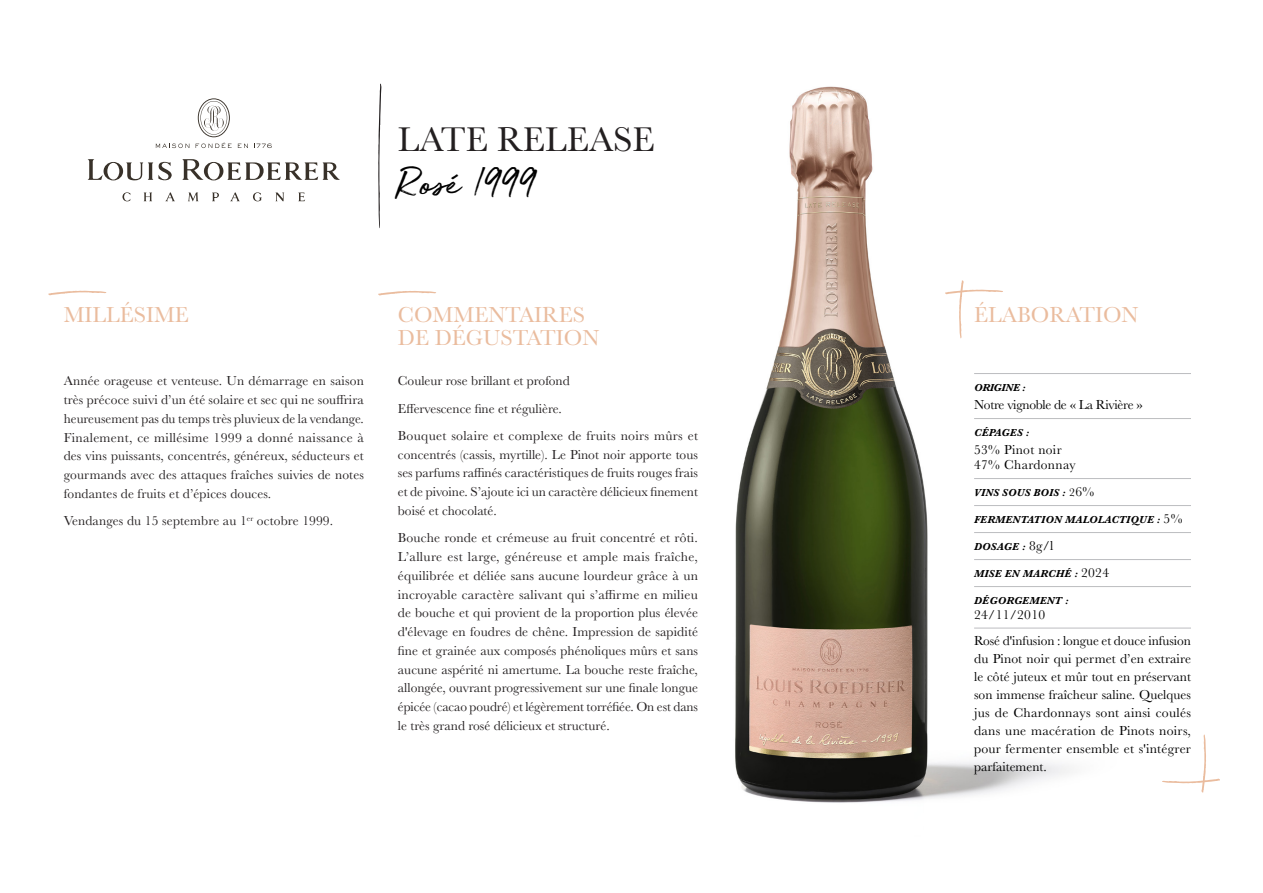
<style>
.page{position:relative;width:1263px;height:893px;background:#fff}
.page>*{position:absolute;margin:0;border:0;box-sizing:border-box;transform-origin:0 0}
.t1{font:40.5px "Golden Plains";color:#000}
.t2{font:35.7px "Baskerville";color:#231f20}
.TEXTE_BASKERVILLE{font:22.5px "Baskerville";color:#eabc9e}
.GRAND_TITRE{font:22.5px "Baskerville";color:#eabc9e}
.TEXTE_BASKERVILLE-2{font:13.5px/18.8px "Baskerville";color:#231f20;text-align:justify}
.TITRE_FILET{font:13.5px/18px "Baskerville";letter-spacing:.015em;color:#000001;text-align:justify}
.TITRE_FILET-2{font:13.5px "Baskerville";letter-spacing:-.02em;color:#000001}
.TITRE_FILET-3{font:italic 700 10.5px "Baskerville";letter-spacing:.02em;color:#000001}
.TITRE_FILET-4{font:italic 700 10.5px "Baskerville";letter-spacing:-.02em;color:#000001}
.s1{font-weight:400;font-style:normal;font-size:11.7px}
.s2{font-weight:400;font-style:normal;font-size:13.5px}
</style>
<div class="page">
<img style="left:735px;top:86px;width:409px;height:717px">
<svg style="left:378px;top:84px;width:3px;height:144px"></svg>
<svg style="left:182px;top:159px;width:158px;height:21px"></svg>
<svg style="left:88px;top:159px;width:84px;height:22px"></svg>
<svg style="left:298px;top:193px;width:7px;height:8px"></svg>
<svg style="left:212px;top:193px;width:7px;height:8px"></svg>
<svg style="left:144px;top:193px;width:8px;height:8px"></svg>
<svg style="left:122px;top:192px;width:8px;height:9px"></svg>
<svg style="left:253px;top:192px;width:9px;height:9px"></svg>
<svg style="left:275px;top:193px;width:9px;height:8px"></svg>
<svg style="left:230px;top:192px;width:10px;height:9px"></svg>
<svg style="left:165px;top:192px;width:10px;height:9px"></svg>
<svg style="left:188px;top:193px;width:10px;height:8px"></svg>
<svg style="left:156px;top:144px;width:33px;height:4px"></svg>
<svg style="left:196px;top:143px;width:36px;height:5px"></svg>
<svg style="left:238px;top:144px;width:10px;height:4px"></svg>
<svg style="left:254px;top:143px;width:18px;height:5px"></svg>
<svg style="left:198px;top:98px;width:32px;height:39px"></svg>
<svg style="left:48px;top:291px;width:58px;height:4px"></svg>
<svg style="left:378px;top:291px;width:58px;height:4px"></svg>
<hr style="left:974px;top:373px;width:217px;height:1px;background:#bcbdc0">
<hr style="left:974px;top:418px;width:217px;height:1px;background:#bcbdc0">
<hr style="left:974px;top:478px;width:217px;height:1px;background:#bcbdc0">
<hr style="left:974px;top:505px;width:217px;height:1px;background:#bcbdc0">
<hr style="left:974px;top:532px;width:217px;height:1px;background:#bcbdc0">
<hr style="left:974px;top:559px;width:217px;height:1px;background:#bcbdc0">
<hr style="left:974px;top:586px;width:217px;height:1px;background:#bcbdc0">
<hr style="left:974px;top:628px;width:217px;height:1px;background:#bcbdc0">
<svg style="left:1162px;top:735px;width:58px;height:57px"></svg>
<svg style="left:945px;top:280px;width:58px;height:58px"></svg>
<h2 class="t2" style="left:398px;top:117px;width:258px">LATE RELEASE</h2>
<h1 class="t1" style="left:398px;top:156px;width:140px">Rosé 1999</h1>
<p class="TEXTE_BASKERVILLE" style="left:64px;top:300px;width:127px">MILLÉSIME</p>
<p class="TEXTE_BASKERVILLE" style="left:398px;top:300px;width:189px">COMMENTAIRES</p>
<p class="TEXTE_BASKERVILLE" style="left:398px;top:324px;width:203px">DE DÉGUSTATION</p>
<p class="TEXTE_BASKERVILLE-2" style="left:64px;top:372px;width:302px">Année orageuse et venteuse. Un démarrage en saison très précoce suivi d’un été solaire et sec qui ne souffrira heureusement pas du temps très pluvieux de la vendange.<br>Finalement, ce millésime 1999 a donné naissance à des vins puissants, concentrés, généreux, séducteurs et gourmands avec des attaques fraîches suivies de notes fondantes de fruits et d’épices douces.</p>
<p class="TEXTE_BASKERVILLE-2" style="left:64px;top:512px;width:271px">Vendanges du 15 septembre au 1<sup>er</sup> octobre 1999.</p>
<p class="TEXTE_BASKERVILLE-2" style="left:398px;top:372px;width:173px">Couleur rose brillant et profond</p>
<p class="TEXTE_BASKERVILLE-2" style="left:398px;top:399px;width:165px">Effervescence fine et régulière.</p>
<p class="TEXTE_BASKERVILLE-2" style="left:398px;top:426px;width:302px">Bouquet solaire et complexe de fruits noirs mûrs et concentrés (cassis, myrtille). Le Pinot noir apporte tous ses parfums raffinés caractéristiques de fruits rouges frais et de pivoine. S’ajoute ici un caractère délicieux finement boisé et chocolaté.</p>
<p class="TEXTE_BASKERVILLE-2" style="left:398px;top:529px;width:302px">Bouche ronde et crémeuse au fruit concentré et rôti.<br>L’allure est large, généreuse et ample mais fraîche, équilibrée et déliée sans aucune lourdeur grâce à un incroyable caractère salivant qui s’affirme en milieu de bouche et qui provient de la proportion plus élevée d'élevage en foudres de chêne. Impression de sapidité fine et grainée aux composés phénoliques mûrs et sans aucune aspérité ni amertume. La bouche reste fraîche, allongée, ouvrant progressivement sur une finale longue épicée (cacao poudré) et légèrement torréfiée. On est dans le très grand rosé délicieux et structuré.</p>
<p class="GRAND_TITRE" style="left:974px;top:300px;width:166px">ÉLABORATION</p>
<p class="TITRE_FILET-4" style="left:974px;top:380px;width:53px">ORIGINE :</p>
<p class="TITRE_FILET-2" style="left:974px;top:396px;width:170px">Notre vignoble de « La Rivière »</p>
<p class="TITRE_FILET-3" style="left:974px;top:425px;width:57px">CÉPAGES :</p>
<p class="TITRE_FILET" style="left:974px;top:441px;width:89px">53% Pinot noir</p>
<p class="TITRE_FILET" style="left:974px;top:456px;width:103px">47% Chardonnay</p>
<p class="TITRE_FILET-3" style="left:974px;top:485px;width:122px">VINS SOUS BOIS : <span class="s1">2</span><span class="s2">6%</span></p>
<p class="TITRE_FILET-3" style="left:974px;top:512px;width:210px">FERMENTATION MALOLACTIQUE : <span class="s2">5%</span></p>
<p class="TITRE_FILET-3" style="left:974px;top:539px;width:81px">DOSAGE : <span class="s2">8g/l</span></p>
<p class="TITRE_FILET-3" style="left:974px;top:566px;width:136px">MISE EN MARCHÉ : <span class="s2">2024</span></p>
<p class="TITRE_FILET-3" style="left:974px;top:593px;width:96px">DÉGORGEMENT :</p>
<p class="TITRE_FILET" style="left:974px;top:606px;width:73px">24/11/2010</p>
<p class="TITRE_FILET" style="left:974px;top:632px;width:218px">Rosé d'infusion : longue et douce infusion du Pinot noir qui permet d’en extraire le côté juteux et mûr tout en préservant son immense fraîcheur saline. Quelques jus de Chardonnays sont ainsi coulés dans une macération de Pinots noirs, pour fermenter ensemble et s'intégrer parfaitement.</p>
</div>
